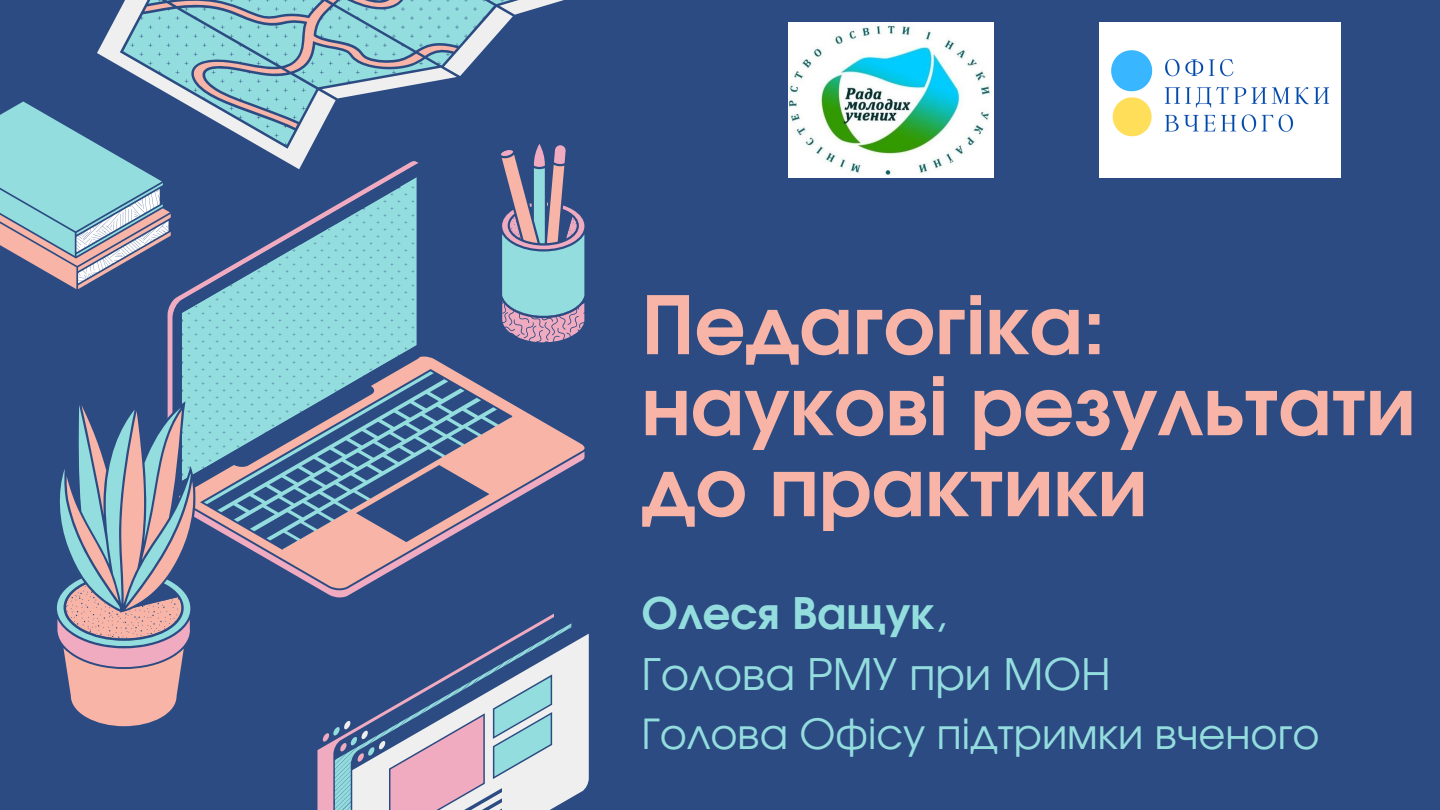
<style>
.page{position:relative;width:1440px;height:810px;background:#2b4b82}
.page>*{position:absolute;margin:0;border:0;box-sizing:border-box;transform-origin:0 0}
.t1{font:700 80px/81px "Evolventa";color:#f7b4a7}
.t2{font:43.5px/60.8px "Evolventa";color:#94ddde}
.t3{font:41.5px "Evolventa";color:#94ddde}
.s1{font-weight:700}
</style>
<div class="page">
<svg style="left:97px;top:0;width:467px;height:159px"></svg>
<svg style="left:496px;top:141px;width:70px;height:18px"></svg>
<svg style="left:167px;top:159px;width:418px;height:439px"></svg>
<svg style="left:0;top:100px;width:172px;height:192px"></svg>
<svg style="left:195px;top:394px;width:3px;height:204px"></svg>
<svg style="left:56px;top:394px;width:139px;height:333px"></svg>
<svg style="left:317px;top:739px;width:6px;height:71px"></svg>
<svg style="left:323px;top:620px;width:266px;height:190px"></svg>
<img style="left:1100px;top:22px;width:241px;height:155px">
<img style="left:788px;top:22px;width:206px;height:155px">
<p class="t1" style="left:641px;top:290px;width:776px">Педагогіка: наукові результати до практики</p>
<p class="t2" style="left:641px;top:586px;width:471px"><span class="s1">Олеся Ващук</span>,<br>Голова РМУ при МОН</p>
<p class="t3" style="left:641px;top:716px;width:680px">Голова Офісу підтримки вченого</p>
</div>
